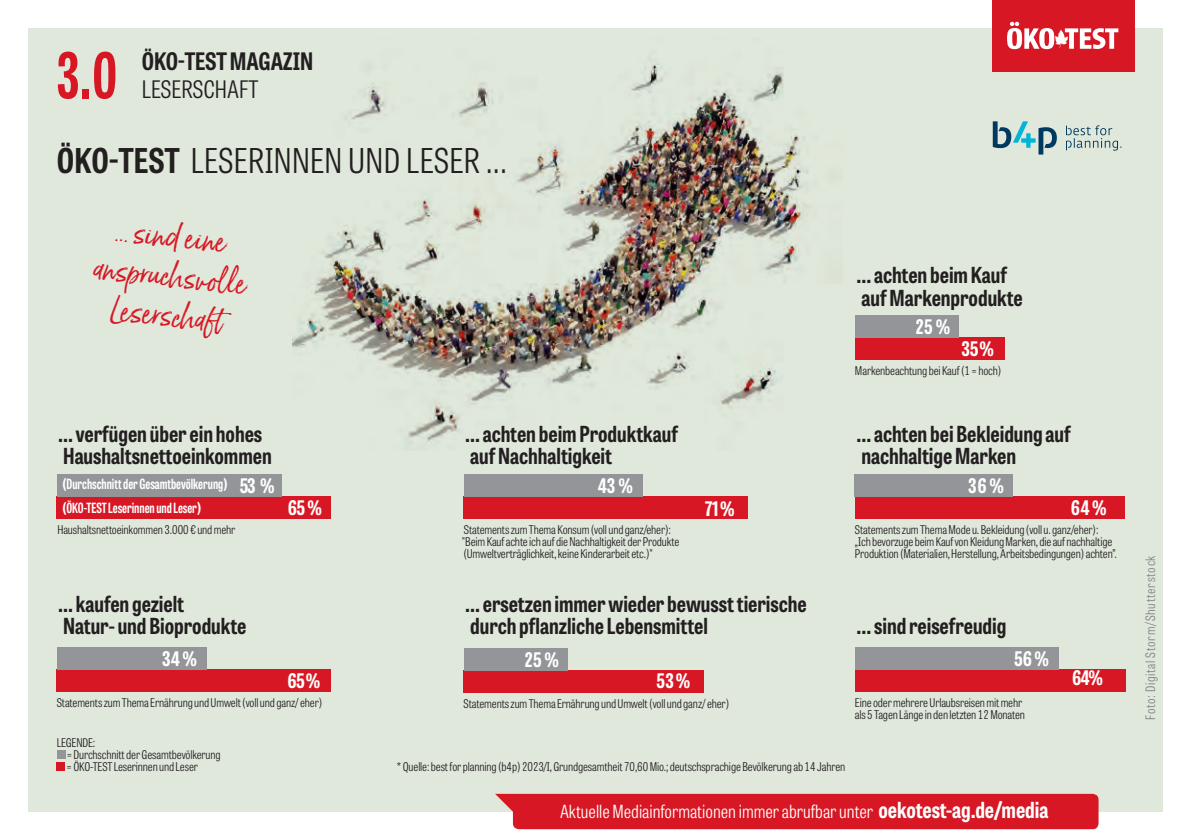
<style>
.page{position:relative;width:1191px;height:840px;background:#fff}
.page>*{position:absolute;margin:0;border:0;box-sizing:border-box;transform-origin:0 0}
.t1{font:700 62.4px "Tablet Gothic Compressed";color:#d71824}
.t2{font:300 34px "Tablet Gothic Condensed";letter-spacing:.01em;color:#231f20}
.t3{font:30px/39.6px "Born Ready";color:#d71824;text-align:center}
.t4{font:700 24px "Tablet Gothic Condensed";color:#231f20}
.t5{font:300 24px "Tablet Gothic Condensed";color:#231f20}
.t6{font:700 22px/22.2px "Tablet Gothic Condensed";color:#231f20}
.t7{font:700 20px "Tablet Gothic Condensed";letter-spacing:-.035em;color:#fff}
.t8{font:300 18px "Tablet Gothic Condensed";color:#fff}
.t9{font:700 14px/24px "Tablet Gothic Compressed";color:#fff}
.t10{font:300 13px "Tablet Gothic Condensed";letter-spacing:.05em;color:#808285}
.t11{font:300 12px/12px "Tablet Gothic Condensed";letter-spacing:-.01em;color:#231f20}
.s1{font-weight:700}
.s2{font-weight:700;font-size:22px}
</style>
<div class="page">
<div style="left:28px;top:28px;width:1134px;height:783px;background:#e0e8dc"></div>
<div style="left:992px;top:0;width:142px;height:71px;background:#d71824"></div>
<svg style="left:1007px;top:22px;width:111px;height:27px"></svg>
<img style="left:293px;top:63px;width:517px;height:380px">
<div style="left:57px;top:496px;width:274px;height:22px;background:#d71824"></div>
<div style="left:57px;top:473px;width:224px;height:23px;background:#939598"></div>
<div style="left:57px;top:750px;width:8px;height:8px;background:#939598"></div>
<div style="left:57px;top:762px;width:8px;height:8px;background:#d71824"></div>
<div style="left:495px;top:793px;width:603px;height:35px;background:#d71824"></div>
<svg style="left:992px;top:121px;width:129px;height:33px"></svg>
<div style="left:855px;top:669px;width:270px;height:22px;background:#d71824"></div>
<div style="left:855px;top:646px;width:203px;height:23px;background:#939598"></div>
<div style="left:57px;top:669px;width:274px;height:22px;background:#d71824"></div>
<div style="left:57px;top:646px;width:149px;height:23px;background:#939598"></div>
<div style="left:463px;top:496px;width:284px;height:22px;background:#d71824"></div>
<div style="left:463px;top:473px;width:179px;height:23px;background:#939598"></div>
<div style="left:855px;top:337px;width:149px;height:23px;background:#d71824"></div>
<div style="left:855px;top:315px;width:103px;height:22px;background:#939598"></div>
<div style="left:463px;top:670px;width:241px;height:22px;background:#d71824"></div>
<div style="left:463px;top:647px;width:104px;height:23px;background:#939598"></div>
<div style="left:855px;top:496px;width:269px;height:22px;background:#d71824"></div>
<div style="left:855px;top:473px;width:158px;height:23px;background:#939598"></div>
<h1 class="t1" style="left:57px;top:32px;width:62px">3.0</h1>
<h3 class="t4" style="left:142px;top:45px;width:173px">ÖKO-TEST MAGAZIN</h3>
<h3 class="t5" style="left:142px;top:73px;width:118px">LESERSCHAFT</h3>
<h2 class="t2" style="left:57px;top:138px;width:452px"><span class="s1">ÖKO-TEST</span> LESERINNEN UND LESER ...</h2>
<h3 class="t3" style="left:100px;top:208px;width:155px;rotate:6deg">... sind eine anspruchsvoll e<br>Leserschaft</h3>
<h3 class="t6" style="left:856px;top:263px;width:168px">... achten beim Kauf auf Markenprodukte</h3>
<h3 class="t7" style="left:915px;top:312px;width:37px">25 %</h3>
<h3 class="t7" style="left:961px;top:335px;width:34px">35 %</h3>
<p class="t11" style="left:855px;top:364px;width:148px">Markenbeachtung bei Kauf (1 = hoch)</p>
<h3 class="t6" style="left:58px;top:422px;width:215px">... verfügen über ein hohes<br>Haushaltsnettoeinkommen</h3>
<h3 class="t6" style="left:465px;top:422px;width:214px">... achten beim Produktkauf auf Nachhaltigkeit</h3>
<h3 class="t6" style="left:856px;top:422px;width:216px">... achten bei Bekleidung auf nachhaltige Marken</h3>
<p class="t9" style="left:62px;top:471px;width:167px">(Durchschnitt der Gesamtbevölkerung) (ÖKO-TEST Leserinnen und Leser)</p>
<h3 class="t7" style="left:239px;top:471px;width:37px">53 %</h3>
<h3 class="t7" style="left:288px;top:494px;width:36px">65 %</h3>
<h3 class="t7" style="left:598px;top:471px;width:37px">43 %</h3>
<h3 class="t7" style="left:705px;top:494px;width:31px">71%</h3>
<h3 class="t7" style="left:968px;top:471px;width:38px">36 %</h3>
<h3 class="t7" style="left:1070px;top:494px;width:37px">64 %</h3>
<p class="t11" style="left:57px;top:523px;width:179px">Haushaltsnettoeinkommen 3.000 € und mehr</p>
<p class="t11" style="left:462px;top:523px;width:219px">Statements zum Thema Konsum (voll und ganz/eher): "Beim Kauf achte ich auf die Nachhaltigkeit der Produkte (Umweltverträglichkeit, keine Kinderarbeit etc.)"</p>
<p class="t11" style="left:855px;top:523px;width:263px">Statements zum Thema Mode u. Bekleidung (voll u. ganz/eher): „Ich bevorzuge beim Kauf von Kleidung Marken, die auf nachhaltige<br>Produktion (Materialien, Herstellung, Arbeitsbedingungen) achten”.</p>
<h3 class="t6" style="left:58px;top:592px;width:190px">... kaufen gezielt<br>Natur- und Bioprodukte</h3>
<h3 class="t6" style="left:465px;top:592px;width:343px">... ersetzen immer wieder bewusst tierische durch pflanzliche Lebensmittel</h3>
<h3 class="t6" style="left:856px;top:614px;width:151px">... sind reisefreudig</h3>
<h3 class="t7" style="left:162px;top:644px;width:36px">34 %</h3>
<h3 class="t7" style="left:524px;top:645px;width:36px">25 %</h3>
<h3 class="t7" style="left:1014px;top:644px;width:36px">56 %</h3>
<h3 class="t7" style="left:288px;top:666px;width:34px">65 %</h3>
<h3 class="t7" style="left:656px;top:666px;width:35px">53%</h3>
<h3 class="t7" style="left:1072px;top:664px;width:32px">64%</h3>
<p class="t11" style="left:57px;top:695px;width:267px">Statements zum Thema Ernährung und Umwelt (voll und ganz/ eher)</p>
<p class="t11" style="left:463px;top:696px;width:267px">Statements zum Thema Ernährung und Umwelt (voll und ganz/ eher)</p>
<p class="t11" style="left:855px;top:696px;width:172px">Eine oder mehrere Urlaubsreisen mit mehr als 5 Tagen Länge in den letzten 12 Monaten</p>
<p class="t11" style="left:67px;top:736px;width:156px;text-indent:-10px">LEGENDE:<br>= Durchschnitt der Gesamtbevölkerung = ÖKO-TEST Leserinnen und Leser</p>
<p class="t11" style="left:397px;top:760px;width:450px">* Quelle: best for planning (b4p) 2023/I, Grundgesamtheit 70,60 Mio.; deutschsprachige Bevölkerung ab 14 Jahren</p>
<h3 class="t8" style="left:560px;top:799px;width:490px">Aktuelle Mediainformationen immer abrufbar unter <span class="s2">oekotest-ag.de/media</span></h3>
<p class="t10" style="left:1141px;top:719px;width:165px;rotate:-90deg">Foto: Digital Storm/Shutterstock</p>
</div>
